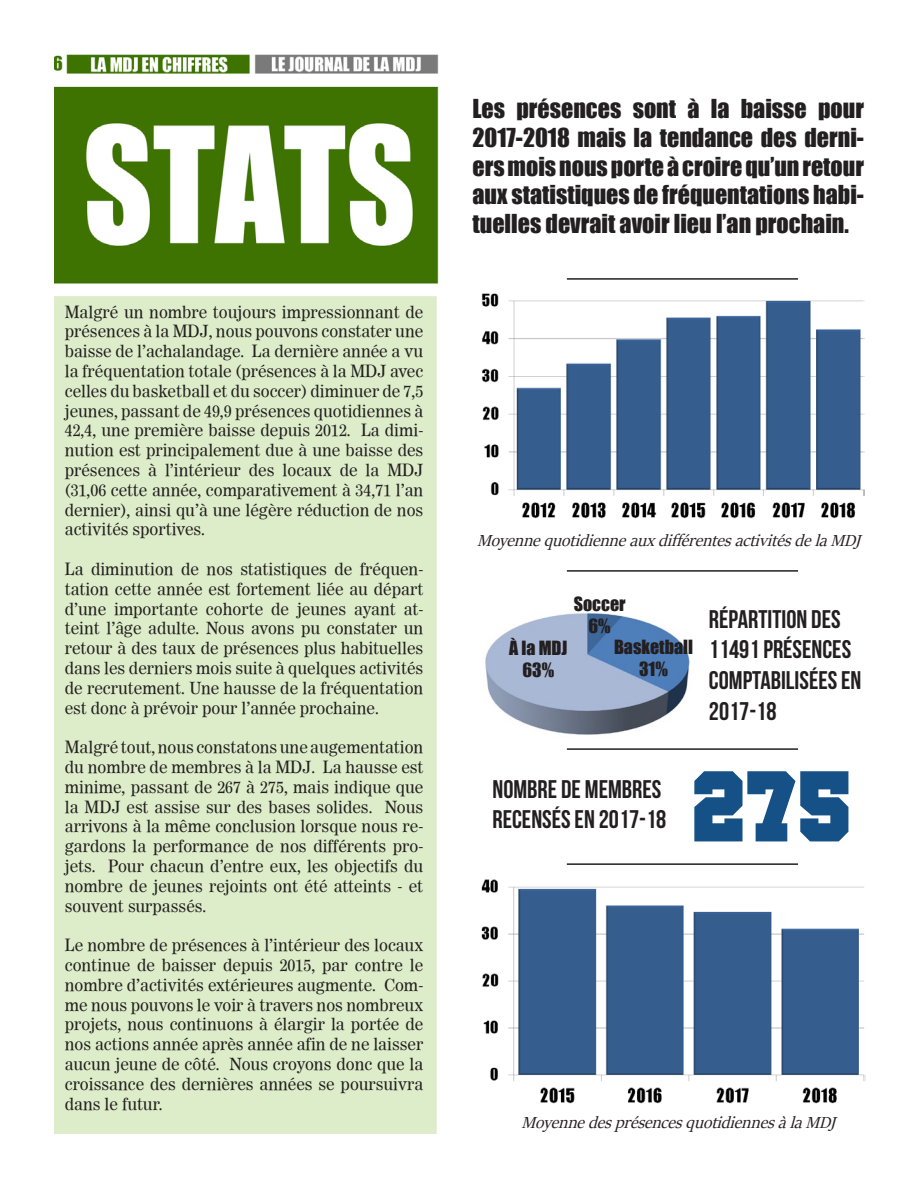
<style>
.page{position:relative;width:918px;height:1188px;background:#fff}
.page>*{position:absolute;margin:0;border:0;box-sizing:border-box;transform-origin:0 0}
.t1{font:90px "Wanted M54";color:#155187}
.t2{font:25.5px/30.6px "Bebas Neue";color:#231f20}
.t3{font:24px/28.8px "Impact";color:#231f20;text-align:justify}
.t4{font:italic 18px "Sitka Banner";color:#231f20}
.t5{font:18px "Impact";color:#231f20}
.t6{font:16.5px/19.8px "Worldwide";color:#231f20;text-align:justify}
</style>
<div class="page">
<img style="left:54px;top:54px;width:513px;height:1080px">
<img style="left:481px;top:877px;width:384px;height:231px">
<img style="left:480px;top:291px;width:385px;height:229px">
<img style="left:483px;top:610px;width:207px;height:127px">
<hr style="left:567px;top:570px;width:231px;height:2px;background:#231f20">
<hr style="left:567px;top:748px;width:231px;height:2px;background:#231f20">
<hr style="left:567px;top:863px;width:231px;height:2px;background:#231f20">
<hr style="left:567px;top:278px;width:231px;height:2px;background:#231f20">
<p class="t6" style="left:65px;top:302px;width:360px">Malgré un nombre toujours impressionnant de présences à la MDJ, nous pouvons constater une baisse de l’achalandage. La dernière année a vu la fréquentation totale (présences à la MDJ avec celles du basketball et du soccer) diminuer de 7,5 jeunes, passant de 49,9 présences quotidiennes à 42,4, une première baisse depuis 2012. La dimi&shy;nution est principalement due à une baisse des présences à l’intérieur des locaux de la MDJ (31,06 cette année, comparativement à 34,71 l’an dernier), ainsi qu’à une légère réduction de nos activités sportives.</p>
<p class="t6" style="left:65px;top:559px;width:360px">La diminution de nos statistiques de fréquen&shy;tation cette année est fortement liée au départ d’une importante cohorte de jeunes ayant at&shy;teint l’âge adulte. Nous avons pu constater un retour à des taux de présences plus habituelles dans les derniers mois suite à quelques activités de recrutement. Une hausse de la fréquentation est donc à prévoir pour l’année prochaine.</p>
<p class="t6" style="left:65px;top:737px;width:360px">Malgré tout, nous constatons une augementation du nombre de membres à la MDJ. La hausse est minime, passant de 267 à 275, mais indique que la MDJ est assise sur des bases solides. Nous arrivons à la même conclusion lorsque nous re&shy;gardons la performance de nos différents pro&shy;jets. Pour chacun d’entre eux, les objectifs du nombre de jeunes rejoints ont été atteints - et souvent surpassés.</p>
<p class="t6" style="left:65px;top:935px;width:360px">Le nombre de présences à l’intérieur des locaux continue de baisser depuis 2015, par contre le nombre d’activités extérieures augmente. Com&shy;me nous pouvons le voir à travers nos nombreux projets, nous continuons à élargir la portée de nos actions année après année afin de ne laisser aucun jeune de côté. Nous croyons donc que la croissance des dernières années se poursuivra dans le futur.</p>
<p class="t3" style="left:472px;top:94px;width:393px">Les présences sont à la baisse pour 2017-2018 mais la tendance des derni&shy;ers mois nous porte à croire qu’un retour aux statistiques de fréquentations habi&shy;tuelles devrait avoir lieu l’an prochain.</p>
<p class="t4" style="left:477px;top:528px;width:386px">MoyennequotidienneauxdifférentesactivitésdelaMDJ</p>
<p class="t5" style="left:574px;top:590px;width:53px">Soccer</p>
<p class="t5" style="left:589px;top:612px;width:24px">6%</p>
<p class="t5" style="left:614px;top:633px;width:81px">Basketball</p>
<p class="t5" style="left:639px;top:655px;width:30px">31%</p>
<p class="t5" style="left:509px;top:634px;width:60px">À la MDJ</p>
<p class="t5" style="left:522px;top:656px;width:33px">63%</p>
<p class="t2" style="left:709px;top:603px;width:154px">RÉPARTITION DES<br>11491 PRÉSENCES<br>COMPTABILISÉES EN<br>2017-18</p>
<p class="t2" style="left:492px;top:773px;width:175px">NOMBRE DE MEMBRES<br>RECENSÉS EN 2017-18</p>
<p class="t1" style="left:692px;top:758px;width:160px">275</p>
<p class="t4" style="left:521px;top:1110px;width:316px">MoyennedesprésencesquotidiennesàlaMDJ</p>
</div>
